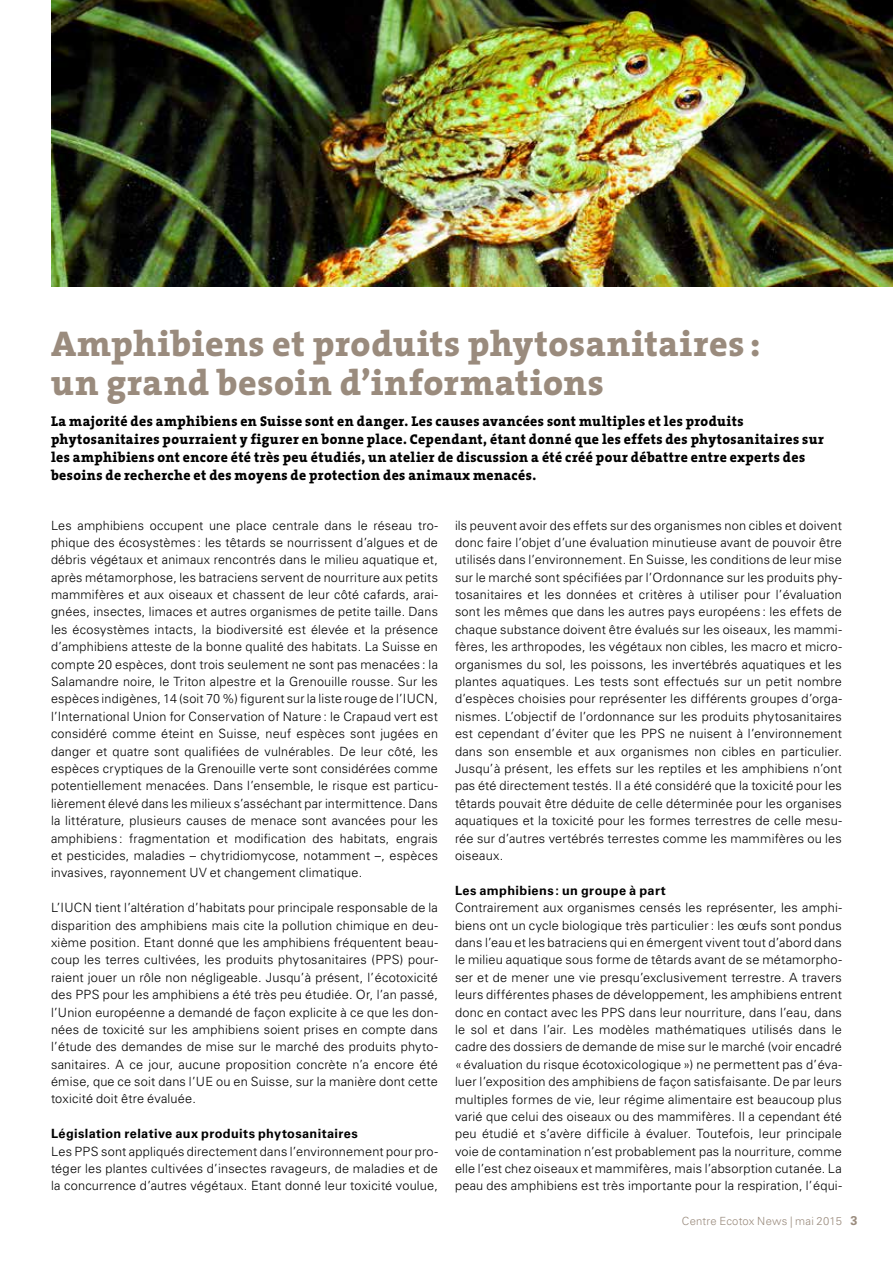
<style>
.page{position:relative;width:893px;height:1263px;background:#fff}
.page>*{position:absolute;margin:0;border:0;box-sizing:border-box;transform-origin:0 0}
.t1{font:800 36px/39px "The Serif";letter-spacing:.015em;color:#9a8b7d}
.t2{font:800 14.25px/18px "The Serif";letter-spacing:.03em;color:#000}
.t3{font:300 12.75px/17.4px "Univers LT";letter-spacing:.015em;color:#000;text-align:justify}
.t4{font:700 12.75px "Univers LT";letter-spacing:.03em;color:#000}
.t5{font:300 11.25px "Univers LT";letter-spacing:.015em;color:#9a8b7d}
.s1{font-weight:700;font-size:12.75px}
</style>
<div class="page">
<img style="left:51px;top:0;width:842px;height:286px">
<h1 class="t1" style="left:51px;top:324px;width:711px">Amphibiens et produits phytosanitaires : un grand besoin d’informations</h1>
<p class="t2" style="left:51px;top:412px;width:774px">La majorité des amphibiens en Suisse sont en danger. Les causes avancées sont multiples et les produits phytosanitaires pourraient y figurer en bonne place. Cependant, étant donné que les effets des phytosanitaires sur les amphibiens ont encore été très peu étudiés, un atelier de discussion a été créé pour débattre entre experts des besoins de recherche et des moyens de protection des animaux menacés.</p>
<p class="t3" style="left:51px;top:516px;width:388px">Les amphibiens occupent une place centrale dans le réseau tro&shy;phique des écosystèmes : les têtards se nourrissent d’algues et de débris végétaux et animaux rencontrés dans le milieu aquatique et, après métamorphose, les batraciens servent de nourriture aux petits mammifères et aux oiseaux et chassent de leur côté cafards, arai&shy;gnées, insectes, limaces et autres organismes de petite taille. Dans les écosystèmes intacts, la biodiversité est élevée et la présence d’amphibiens atteste de la bonne qualité des habitats. La Suisse en compte 20 espèces, dont trois seulement ne sont pas menacées : la Salamandre noire, le Triton alpestre et la Grenouille rousse. Sur les espèces indigènes, 14 (soit 70%) figurent sur la liste rouge de l’IUCN, l’International Union for Conservation of Nature : le Crapaud vert est considéré comme éteint en Suisse, neuf espèces sont jugées en danger et quatre sont qualifiées de vulnérables. De leur côté, les espèces cryptiques de la Grenouille verte sont considérées comme potentiellement menacées. Dans l’ensemble, le risque est particu&shy;lièrement élevé dans les milieux s’asséchant par intermittence. Dans la littérature, plusieurs causes de menace sont avancées pour les amphibiens : fragmentation et modification des habitats, engrais et pesticides, maladies – chytridiomycose, notamment –, espèces invasives, rayonnement UV et changement climatique.</p>
<p class="t3" style="left:51px;top:899px;width:388px">L’IUCN tient l’altération d’habitats pour principale responsable de la disparition des amphibiens mais cite la pollution chimique en deu&shy;xième position. Etant donné que les amphibiens fréquentent beau&shy;coup les terres cultivées, les produits phytosanitaires (PPS) pour&shy;raient jouer un rôle non négligeable. Jusqu’à présent, l’écotoxicité des PPS pour les amphibiens a été très peu étudiée. Or, l’an passé, l’Union européenne a demandé de façon explicite à ce que les don&shy;nées de toxicité sur les amphibiens soient prises en compte dans l’étude des demandes de mise sur le marché des produits phyto&shy;sanitaires. A ce jour, aucune proposition concrète n’a encore été émise, que ce soit dans l’UE ou en Suisse, sur la manière dont cette toxicité doit être évaluée.</p>
<p class="t4" style="left:51px;top:1126px;width:308px">Législation relative aux produits phytosanitaires</p>
<p class="t3" style="left:51px;top:1142px;width:388px">Les PPS sont appliqués directement dans l’environnement pour pro&shy;téger les plantes cultivées d’insectes ravageurs, de maladies et de la concurrence d’autres végétaux. Etant donné leur toxicité voulue,</p>
<p class="t3" style="left:455px;top:516px;width:388px">ils peuvent avoir des effets sur des organismes non cibles et doivent donc faire l’objet d’une évaluation minutieuse avant de pouvoir être utilisés dans l’environnement. En Suisse, les conditions de leur mise sur le marché sont spécifiées par l’Ordonnance sur les produits phy&shy;tosanitaires et les données et critères à utiliser pour l’évaluation sont les mêmes que dans les autres pays européens : les effets de chaque substance doivent être évalués sur les oiseaux, les mammi&shy;fères, les arthropodes, les végétaux non cibles, les macro et micro&shy;organismes du sol, les poissons, les invertébrés aquatiques et les plantes aquatiques. Les tests sont effectués sur un petit nombre d’espèces choisies pour représenter les différents groupes d’orga&shy;nismes. L’objectif de l’ordonnance sur les produits phytosanitaires est cependant d’éviter que les PPS ne nuisent à l’environnement dans son ensemble et aux organismes non cibles en particulier.<br>Jusqu’à présent, les effets sur les reptiles et les amphibiens n’ont pas été directement testés. Il a été considéré que la toxicité pour les têtards pouvait être déduite de celle déterminée pour les organises aquatiques et la toxicité pour les formes terrestres de celle mesu&shy;rée sur d’autres vertébrés terrestes comme les mammifères ou les oiseaux.</p>
<p class="t4" style="left:455px;top:883px;width:212px">Les amphibiens : un groupe à part</p>
<p class="t3" style="left:455px;top:899px;width:388px">Contrairement aux organismes censés les représenter, les amphi&shy;biens ont un cycle biologique très particulier: les œufs sont pondus dans l’eau et les batraciens qui en émergent vivent tout d’abord dans le milieu aquatique sous forme de têtards avant de se métamorpho&shy;ser et de mener une vie presqu’exclusivement terrestre. A travers leurs différentes phases de développement, les amphibiens entrent donc en contact avec les PPS dans leur nourriture, dans l’eau, dans le sol et dans l’air. Les modèles mathématiques utilisés dans le cadre des dossiers de demande de mise sur le marché (voir encadré « évaluation du risque écotoxicologique ») ne permettent pas d’éva&shy;luer l’exposition des amphibiens de façon satisfaisante. De par leurs multiples formes de vie, leur régime alimentaire est beaucoup plus varié que celui des oiseaux ou des mammifères. Il a cependant été peu étudié et s’avère difficile à évaluer. Toutefois, leur principale voie de contamination n’est probablement pas la nourriture, comme elle l’est chez oiseaux et mammifères, mais l’absorption cutanée. La peau des amphibiens est très importante pour la respiration, l’équi-</p>
<p class="t5" style="left:682px;top:1214px;width:177px">Centre Ecotox News | mai 2015 <span class="s1">3</span></p>
</div>
